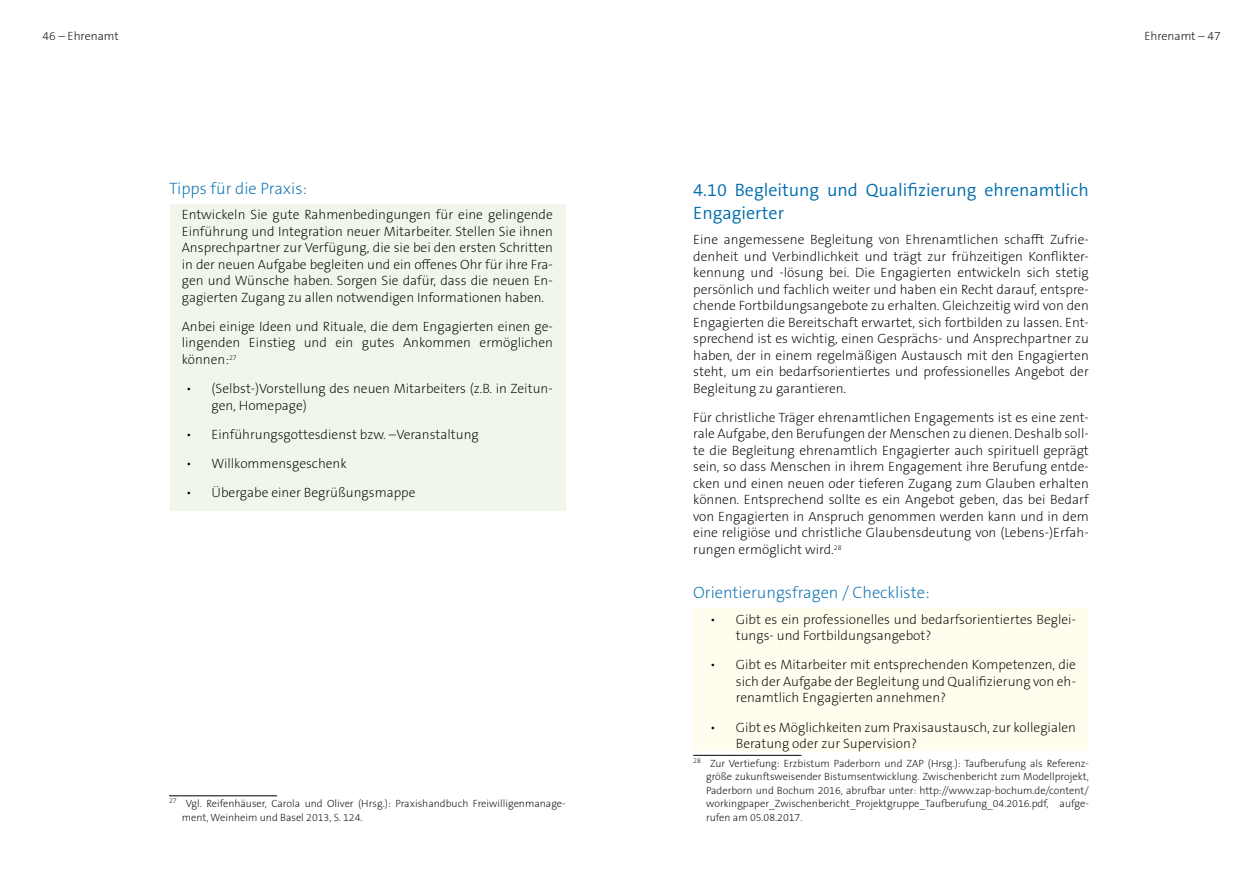
<style>
.page{position:relative;width:1259px;height:893px;background:#fff}
.page>*{position:absolute;margin:0;border:0;box-sizing:border-box;transform-origin:0 0}
.t1{font:300 18px/22.5px "The Sans B W4";color:#006dae}
.t2{font:200 16.5px "The Sans B W2";color:#006dae}
.t3{font:200 13.5px/16.5px "The Sans B W2";color:#000;text-align:justify}
.t4{font:200 12px "The Sans B W2";color:#000}
.t5{font:200 10.5px/13.5px "The Sans B W2";color:#000}
</style>
<div class="page">
<div style="left:170px;top:204px;width:396px;height:306px;background:#f1f6eb"></div>
<div style="left:693px;top:608px;width:396px;height:142px;background:#fffdee"></div>
<hr style="left:169px;top:796px;width:108px;height:1px;background:#000">
<hr style="left:693px;top:755px;width:108px;height:1px;background:#000">
<p class="t4" style="left:43px;top:28px;width:78px">46 – Ehrenamt</p>
<p class="t4" style="left:1144px;top:28px;width:78px">Ehrenamt – 47</p>
<p class="t2" style="left:169px;top:177px;width:140px">Tipps für die Praxis:</p>
<p class="t3" style="left:182px;top:206px;width:373px">Entwickeln Sie gute Rahmenbedingungen für eine gelingende Einführung und Integration neuer Mitarbeiter. Stellen Sie ihnen Ansprechpartner zur Verfügung, die sie bei den ersten Schritten in der neuen Aufgabe begleiten und ein offenes Ohr für ihre Fra&shy;gen und Wünsche haben. Sorgen Sie dafür, dass die neuen En&shy;gagierten Zugang zu allen notwendigen Informationen haben.</p>
<p class="t3" style="left:182px;top:318px;width:373px">Anbei einige Ideen und Rituale, die dem Engagierten einen ge&shy;lingenden Einstieg und ein gutes Ankommen ermöglichen können:<sup>27</sup></p>
<p class="t3" style="left:212px;top:380px;width:343px;text-indent:-26px">• (Selbst-)Vorstellung des neuen Mitarbeiters (z.B. in Zeitun&shy;gen, Homepage)</p>
<p class="t3" style="left:186px;top:426px;width:294px">• Einführungsgottesdienst bzw. –Veranstaltung</p>
<p class="t3" style="left:186px;top:455px;width:162px">• Willkommensgeschenk</p>
<p class="t3" style="left:186px;top:485px;width:231px">• Übergabe einer Begrüßungsmappe</p>
<p class="t5" style="left:182px;top:797px;width:385px;text-indent:-13px"><sup>27</sup> Vgl. Reifenhäuser, Carola und Oliver (Hrsg.): Praxishandbuch Freiwilligenmanage&shy;ment, Weinheim und Basel 2013, S. 124.</p>
<h1 class="t1" style="left:693px;top:179px;width:397px">4.10 Begleitung und Qualifizierung ehrenamtlich<br>Engagierter</h1>
<p class="t3" style="left:693px;top:231px;width:397px">Eine angemessene Begleitung von Ehrenamtlichen schafft Zufrie&shy;denheit und Verbindlichkeit und trägt zur frühzeitigen Konflikter&shy;kennung und -lösung bei. Die Engagierten entwickeln sich stetig persönlich und fachlich weiter und haben ein Recht darauf, entspre&shy;chende Fortbildungsangebote zu erhalten. Gleichzeitig wird von den Engagierten die Bereitschaft erwartet, sich fortbilden zu lassen. Ent&shy;sprechend ist es wichtig, einen Gesprächs- und Ansprechpartner zu haben, der in einem regelmäßigen Austausch mit den Engagierten steht, um ein bedarfsorientiertes und professionelles Angebot der Begleitung zu garantieren.</p>
<p class="t3" style="left:693px;top:409px;width:397px">Für christliche Träger ehrenamtlichen Engagements ist es eine zent&shy;rale Aufgabe, den Berufungen der Menschen zu dienen. Deshalb soll&shy;te die Begleitung ehrenamtlich Engagierter auch spirituell geprägt sein, so dass Menschen in ihrem Engagement ihre Berufung entde&shy;cken und einen neuen oder tieferen Zugang zum Glauben erhalten können. Entsprechend sollte es ein Angebot geben, das bei Bedarf von Engagierten in Anspruch genommen werden kann und in dem eine religiöse und christliche Glaubensdeutung von (Lebens-)Erfah&shy;rungen ermöglicht wird.<sup>28</sup></p>
<p class="t2" style="left:693px;top:582px;width:238px">Orientierungsfragen / Checkliste:</p>
<p class="t3" style="left:736px;top:611px;width:342px;text-indent:-26px">• Gibt es ein professionelles und bedarfsorientiertes Beglei&shy;tungs- und Fortbildungsangebot?</p>
<p class="t3" style="left:736px;top:657px;width:342px;text-indent:-26px">• Gibt es Mitarbeiter mit entsprechenden Kompetenzen, die sich der Aufgabe der Begleitung und Qualifizierung von eh&shy;renamtlich Engagierten annehmen?</p>
<p class="t3" style="left:736px;top:719px;width:342px;text-indent:-26px">• Gibt es Möglichkeiten zum Praxisaustausch, zur kollegialen<br>Beratung oder zur Supervision?</p>
<p class="t5" style="left:706px;top:756px;width:384px;text-align:justify;text-indent:-13px"><sup>28</sup> Zur Vertiefung: Erzbistum Paderborn und ZAP (Hrsg.): Taufberufung als Referenz&shy;größe zukunftsweisender Bistumsentwicklung. Zwischenbericht zum Modellprojekt, Paderborn und Bochum 2016, abrufbar unter: http://www.zap-bochum.de/content/ workingpaper_Zwischenbericht_Projektgruppe_Taufberufung_04.2016.pdf, aufge&shy;rufen am 05.08.2017.</p>
</div>
